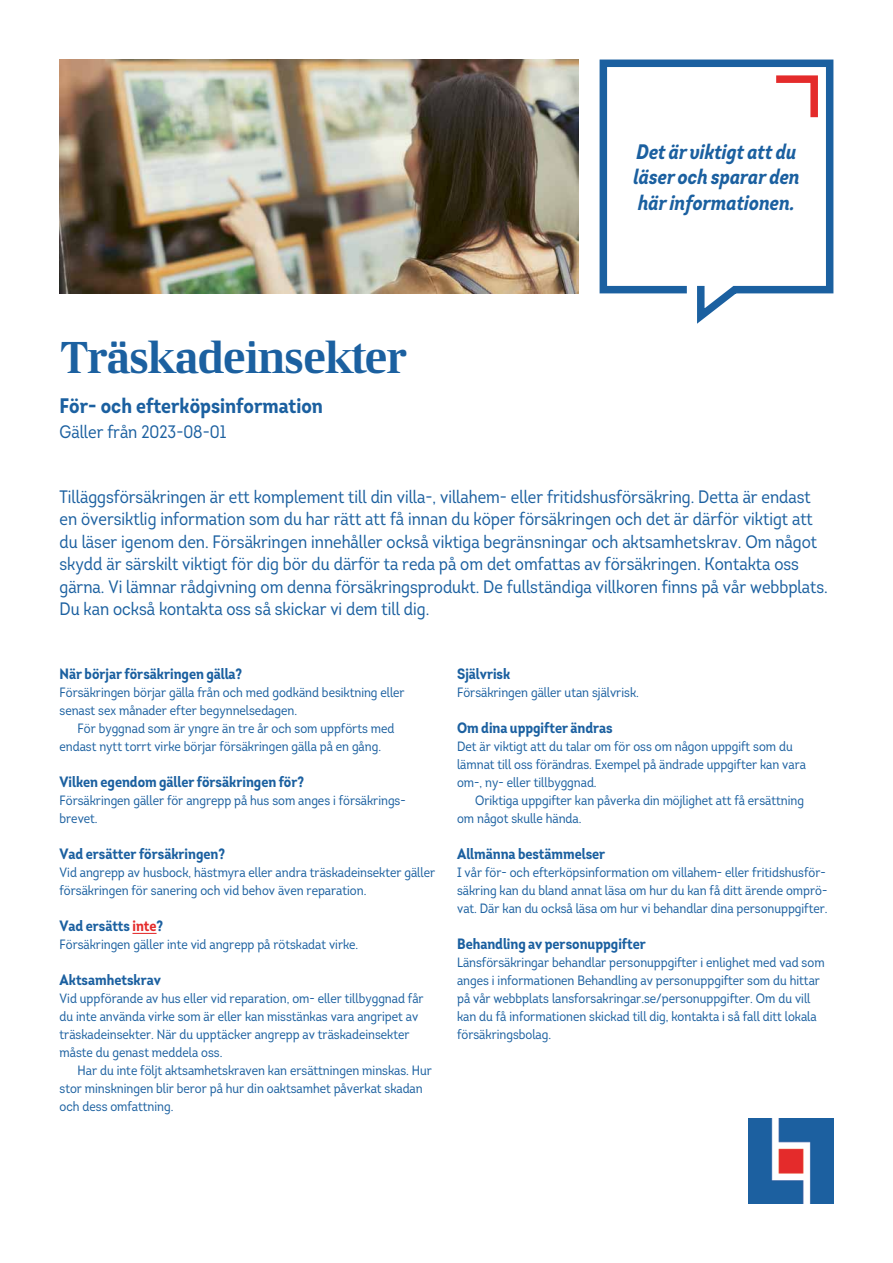
<style>
.page{position:relative;width:893px;height:1263px;background:#fff}
.page>*{position:absolute;margin:0;border:0;box-sizing:border-box;transform-origin:0 0}
.t1{font:45px "LF Rubrik 2";letter-spacing:-.03em;color:#1b60a0}
.t2{font:italic 700 21px/25.5px "Intro Cond";color:#1b60a0}
.t3{font:700 21px "Intro Cond UDP";color:#1b60a0}
.t4{font:18px/22.5px "Intro Cond UDP";color:#1b60a0}
.t5{font:700 15px "Intro Cond UDP";color:#1b60a0}
.t6{font:13.5px/18px "Intro Cond UDP";color:#1b60a0}
.s1{color:#e42b2b}
</style>
<div class="page">
<img style="left:748px;top:1118px;width:85px;height:85px">
<svg style="left:132px;top:933px;width:25px;height:1px"></svg>
<img style="left:60px;top:60px;width:518px;height:233px">
<svg style="left:599px;top:59px;width:235px;height:265px"></svg>
<svg style="left:769px;top:72px;width:53px;height:53px"></svg>
<h1 class="t1" style="left:60px;top:329px;width:350px">Träskadeinsekter</h1>
<h2 class="t3" style="left:60px;top:392px;width:265px">För- och efterköpsinformation</h2>
<h3 class="t4" style="left:60px;top:420px;width:168px">Gäller från 2023-08-01</h3>
<h2 class="t2" style="left:633px;top:139px;width:168px">Det är viktigt att du läser och sparar den här informationen.</h2>
<p class="t4" style="left:60px;top:485px;width:770px">Tilläggsförsäkringen är ett komplement till din villa-, villahem- eller fritidshusförsäkring. Detta är endast en översiktlig information som du har rätt att få innan du köper försäkringen och det är därför viktigt att du läser igenom den. Försäkringen innehåller också viktiga begränsningar och aktsamhetskrav. Om något skydd är särskilt viktigt för dig bör du därför ta reda på om det omfattas av försäkringen. Kontakta oss gärna. Vi lämnar rådgivning om denna försäkringsprodukt. De fullständiga villkoren finns på vår webbplats.<br>Du kan också kontakta oss så skickar vi dem till dig.</p>
<p class="t5" style="left:60px;top:664px;width:184px">När börjar försäkringen gälla?</p>
<p class="t6" style="left:60px;top:683px;width:347px">Försäkringen börjar gälla från och med godkänd besiktning eller senast sex månader efter begynnelsedagen.</p>
<p class="t6" style="left:60px;top:719px;width:336px;text-indent:18px">För byggnad som är yngre än tre år och som uppförts med endast nytt torrt virke börjar försäkringen gälla på en gång.</p>
<p class="t5" style="left:60px;top:772px;width:246px">Vilken egendom gäller försäkringen för?</p>
<p class="t6" style="left:60px;top:791px;width:348px">Försäkringen gäller för angrepp på hus som anges i försäkrings&shy;brevet.</p>
<p class="t5" style="left:60px;top:844px;width:167px">Vad ersätter försäkringen?</p>
<p class="t6" style="left:60px;top:863px;width:377px">Vid angrepp av husbock, hästmyra eller andra träskadeinsekter gäller försäkringen för sanering och vid behov även reparation.</p>
<p class="t5" style="left:60px;top:916px;width:105px">Vad ersätts <span class="s1">inte</span>?</p>
<p class="t6" style="left:60px;top:935px;width:300px">Försäkringen gäller inte vid angrepp på rötskadat virke.</p>
<p class="t5" style="left:60px;top:970px;width:103px">Aktsamhetskrav</p>
<p class="t6" style="left:60px;top:989px;width:366px">Vid uppförande av hus eller vid reparation, om- eller tillbyggnad får du inte använda virke som är eller kan misstänkas vara angripet av träskadeinsekter. När du upptäcker angrepp av träskadeinsekter måste du genast meddela oss.</p>
<p class="t6" style="left:60px;top:1061px;width:374px;text-indent:18px">Har du inte följt aktsamhetskraven kan ersättningen minskas. Hur stor minskningen blir beror på hur din oaktsamhet påverkat skadan och dess omfattning.</p>
<p class="t5" style="left:457px;top:664px;width:55px">Självrisk</p>
<p class="t6" style="left:457px;top:683px;width:183px">Försäkringen gäller utan självrisk.</p>
<p class="t5" style="left:457px;top:718px;width:157px">Om dina uppgifter ändras</p>
<p class="t6" style="left:457px;top:737px;width:350px">Det är viktigt att du talar om för oss om någon uppgift som du lämnat till oss förändras. Exempel på ändrade uppgifter kan vara om-, ny- eller tillbyggnad.</p>
<p class="t6" style="left:457px;top:791px;width:348px;text-indent:18px">Oriktiga uppgifter kan påverka din möjlighet att få ersättning om något skulle hända.</p>
<p class="t5" style="left:457px;top:844px;width:150px">Allmänna bestämmelser</p>
<p class="t6" style="left:457px;top:863px;width:372px">I vår för- och efterköpsinformation om villahem- eller fritidshusför&shy;säkring kan du bland annat läsa om hur du kan få ditt ärende omprö&shy;vat. Där kan du också läsa om hur vi behandlar dina personuppgifter.</p>
<p class="t5" style="left:457px;top:934px;width:190px">Behandling av personuppgifter</p>
<p class="t6" style="left:457px;top:953px;width:369px">Länsförsäkringar behandlar personuppgifter i enlighet med vad som anges i informationen Behandling av personuppgifter som du hittar på vår webbplats lansforsakringar.se/personuppgifter. Om du vill kan du få informationen skickad till dig, kontakta i så fall ditt lokala försäkringsbolag.</p>
</div>
